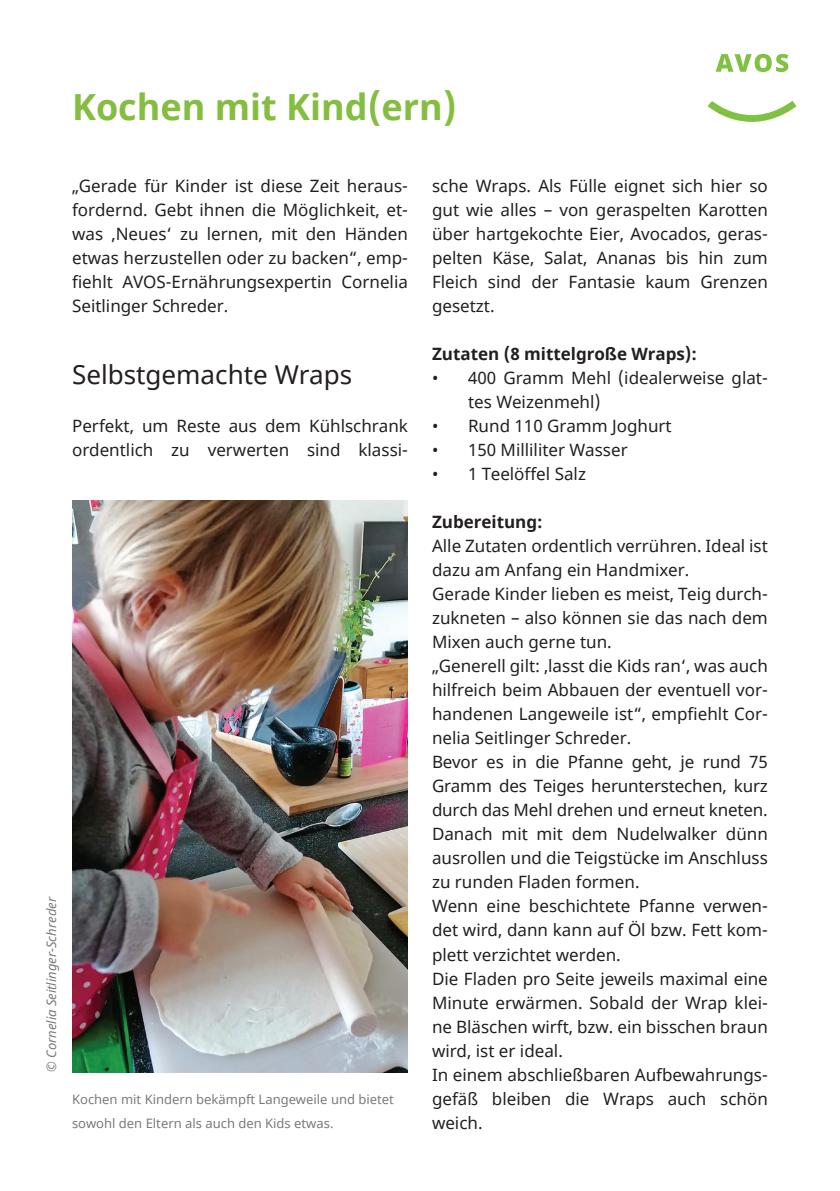
<style>
.page{position:relative;width:840px;height:1191px;background:#fff}
.page>*{position:absolute;margin:0;border:0;box-sizing:border-box;transform-origin:0 0}
.t1{font:700 36px "Noto Sans";color:#84bd40}
.t2{font:26px "Noto Sans";color:#231f20}
.t3{font:17px/24px "Noto Sans";color:#231f20}
.t4{font:700 17px "Noto Sans";color:#231f20}
.t5{font:13px/24px "Noto Sans";color:#787a7d}
.t6{font:italic 13px "Noto Sans";color:#787a7d}
.s1{font-style:normal}
</style>
<div class="page">
<svg style="left:715px;top:54px;width:73px;height:18px"></svg>
<svg style="left:707px;top:101px;width:89px;height:21px"></svg>
<img style="left:72px;top:501px;width:336px;height:571px">
<h1 class="t1" style="left:72px;top:82px;width:386px">Kochen mit Kind(ern)</h1>
<p class="t3" style="left:72px;top:174px;width:337px;text-align:justify">„Gerade für Kinder ist diese Zeit heraus&shy;fordernd. Gebt ihnen die Möglichkeit, et&shy;was ,Neues‘ zu lernen, mit den Händen etwas herzustellen oder zu backen“, emp&shy;fiehlt AVOS-Ernährungsexpertin Cornelia Seitlinger Schreder.</p>
<h2 class="t2" style="left:72px;top:357px;width:281px">Selbstgemachte Wraps</h2>
<p class="t3" style="left:72px;top:414px;width:337px">Perfekt, um Reste aus dem Kühlschrank ordentlich zu verwerten sind klassi-</p>
<p class="t6" style="left:42px;top:1072px;width:177px;rotate:-90deg"><span class="s1">©</span> Cornelia Seitlinger-Schreder</p>
<p class="t5" style="left:72px;top:1088px;width:323px">Kochen mit Kindern bekämpft Langeweile und bietet sowohl den Eltern als auch den Kids etwas.</p>
<p class="t3" style="left:432px;top:174px;width:337px;text-align:justify">sche Wraps. Als Fülle eignet sich hier so gut wie alles – von geraspelten Karotten über hartgekochte Eier, Avocados, geras&shy;pelten Käse, Salat, Ananas bis hin zum Fleich sind der Fantasie kaum Grenzen gesetzt.</p>
<p class="t4" style="left:432px;top:342px;width:266px">Zutaten (8 mittelgroße Wraps):</p>
<p class="t3" style="left:468px;top:366px;width:301px;text-indent:-36px">• 400 Gramm Mehl (idealerweise glat&shy;tes Weizenmehl)</p>
<p class="t3" style="left:432px;top:414px;width:241px">• Rund 110 Gramm Joghurt</p>
<p class="t3" style="left:432px;top:438px;width:197px">• 150 Milliliter Wasser</p>
<p class="t3" style="left:432px;top:463px;width:155px">• 1 Teelöffel Salz</p>
<p class="t4" style="left:432px;top:510px;width:112px">Zubereitung:</p>
<p class="t3" style="left:432px;top:535px;width:337px">Alle Zutaten ordentlich verrühren. Ideal ist dazu am Anfang ein Handmixer.<br>Gerade Kinder lieben es meist, Teig durch&shy;zukneten – also können sie das nach dem Mixen auch gerne tun.<br>„Generell gilt: ,lasst die Kids ran‘, was auch hilfreich beim Abbauen der eventuell vor&shy;handenen Langeweile ist“, empfiehlt Cor&shy;nelia Seitlinger Schreder.<br>Bevor es in die Pfanne geht, je rund 75<br>Gramm des Teiges herunterstechen, kurz durch das Mehl drehen und erneut kneten.<br>Danach mit mit dem Nudelwalker dünn ausrollen und die Teigstücke im Anschluss zu runden Fladen formen.<br>Wenn eine beschichtete Pfanne verwen&shy;det wird, dann kann auf Öl bzw. Fett kom&shy;plett verzichtet werden.<br>Die Fladen pro Seite jeweils maximal eine Minute erwärmen. Sobald der Wrap klei&shy;ne Bläschen wirft, bzw. ein bisschen braun wird, ist er ideal.<br>In einem abschließbaren Aufbewahrungs&shy;gefäß bleiben die Wraps auch schön weich.</p>
</div>
